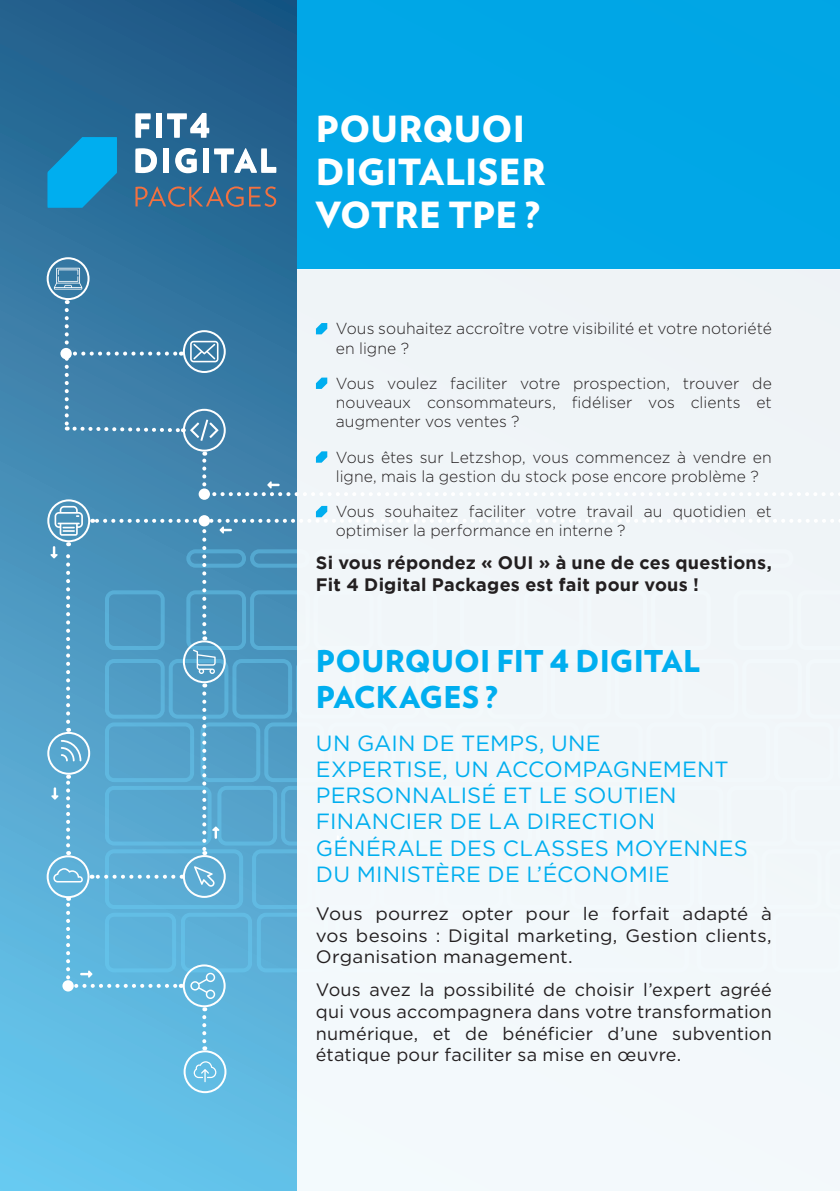
<style>
.page{position:relative;width:840px;height:1191px;background:#fff}
.page>*{position:absolute;margin:0;border:0;box-sizing:border-box;transform-origin:0 0}
.t1{font:900 36px/43.2px "Verlag";letter-spacing:.005em;color:#fff}
.t2{font:900 30px/36px "Verlag";letter-spacing:.005em;color:#00aeef}
.t3{font:22px/26px "Gotham";letter-spacing:.01em;color:#00aeef}
.t4{font:18px/21.6px "Gotham";letter-spacing:.01em;color:#231f20;text-align:justify}
.t5{font:18px/21.6px "Gotham";letter-spacing:.01em;color:#231f20;text-align:justify;scale:1.04 1}
.t6{font:700 18px/21.6px "Gotham";letter-spacing:.015em;color:#231f20}
.t7{font:300 16px/19.2px "Gotham";color:#231f20}
</style>
<div class="page">
<div style="left:0;top:0;width:839px;height:1191px;background:linear-gradient(to bottom,#225c88,#6fcef4)"></div>
<div style="left:156px;top:114px;width:5px;height:24px;background:#fff"></div>
<div style="left:163px;top:149px;width:6px;height:24px;background:#fff"></div>
<div style="left:203px;top:149px;width:5px;height:24px;background:#fff"></div>
<div style="left:297px;top:0;width:542px;height:269px;background:#01a7e7"></div>
<div style="left:297px;top:269px;width:542px;height:922px;background:#f2f7fa"></div>
<svg style="left:202px;top:1017px;width:4px;height:33px"></svg>
<div style="left:47px;top:732px;width:43px;height:42px;border:2px solid #fff;border-radius:50%"></div>
<div style="left:47px;top:855px;width:42px;height:43px;border:2px solid #fff;border-radius:50%"></div>
<div style="left:183px;top:409px;width:43px;height:42px;border:2px solid #fff;border-radius:50%"></div>
<svg style="left:190px;top:419px;width:28px;height:22px"></svg>
<div style="left:47px;top:257px;width:42px;height:43px;border:2px solid #fff;border-radius:50%"></div>
<svg style="left:54px;top:268px;width:28px;height:21px"></svg>
<div style="left:183px;top:1050px;width:43px;height:43px;border:2px solid #fff;border-radius:50%"></div>
<svg style="left:193px;top:1061px;width:23px;height:21px"></svg>
<div style="left:183px;top:330px;width:43px;height:43px;border:2px solid #fff;border-radius:50%"></div>
<svg style="left:190px;top:341px;width:28px;height:21px"></svg>
<div style="left:47px;top:499px;width:43px;height:43px;border:2px solid #fff;border-radius:50%"></div>
<div style="left:183px;top:964px;width:42px;height:43px;border:2px solid #fff;border-radius:50%"></div>
<svg style="left:198px;top:488px;width:12px;height:12px"></svg>
<div style="left:60px;top:348px;width:12px;height:11px;background:#fff;border-radius:50%"></div>
<svg style="left:65px;top:310px;width:119px;height:124px;background:#4383ab"></svg>
<svg style="left:48px;top:137px;width:69px;height:71px;background:#099dd9"></svg>
<svg style="left:135px;top:113px;width:15px;height:25px"></svg>
<div style="left:156px;top:113px;width:5px;height:24px;background:#fff"></div>
<svg style="left:167px;top:113px;width:42px;height:25px"></svg>
<svg style="left:135px;top:148px;width:22px;height:25px"></svg>
<div style="left:163px;top:148px;width:6px;height:24px;background:#fff"></div>
<svg style="left:175px;top:148px;width:21px;height:25px"></svg>
<div style="left:203px;top:148px;width:5px;height:24px;background:#fff"></div>
<svg style="left:214px;top:148px;width:62px;height:25px"></svg>
<svg style="left:135px;top:186px;width:141px;height:21px;background:#596a7f"></svg>
<svg style="left:316px;top:323px;width:11px;height:11px"></svg>
<svg style="left:316px;top:377px;width:11px;height:12px"></svg>
<svg style="left:202px;top:451px;width:638px;height:45px"></svg>
<svg style="left:50px;top:506px;width:790px;height:493px"></svg>
<h1 class="t1" style="left:316px;top:105px;width:231px">POURQUOI<br>DIGITALISER<br>VOTRE TPE ?</h1>
<p class="t7" style="left:335px;top:319px;width:437px">Vous souhaitez accroître votre visibilité et votre notoriété en ligne ?</p>
<p class="t7" style="left:335px;top:373px;width:437px;text-align:justify">Vous voulez faciliter votre prospection, trouver de nouveaux consommateurs, fidéliser vos clients et augmenter vos ventes ?</p>
<p class="t7" style="left:335px;top:447px;width:437px">Vous êtes sur Letzshop, vous commencez à vendre en ligne, mais la gestion du stock pose encore problème ?</p>
<p class="t7" style="left:335px;top:501px;width:437px">Vous souhaitez faciliter votre travail au quotidien et optimiser la performance en interne ?</p>
<p class="t6" style="left:316px;top:552px;width:457px">Si vous répondez « OUI » à une de ces questions,<br>Fit 4 Digital Packages est fait pour vous !</p>
<h2 class="t2" style="left:316px;top:642px;width:385px">POURQUOI FIT 4 DIGITAL<br>PACKAGES ?</h2>
<h3 class="t3" style="left:316px;top:730px;width:433px">UN GAIN DE TEMPS, UNE<br>EXPERTISE, UN ACCOMPAGNEMENT<br>PERSONNALISÉ ET LE SOUTIEN<br>FINANCIER DE LA DIRECTION<br>GÉNÉRALE DES CLASSES MOYENNES<br>DU MINISTÈRE DE L’ÉCONOMIE</h3>
<p class="t5" style="left:316px;top:902px;width:439px">Vous pourrez opter pour le forfait adapté à vos besoins : Digital marketing, Gestion clients, Organisation management.</p>
<p class="t4" style="left:316px;top:978px;width:457px">Vous avez la possibilité de choisir l’expert agréé qui vous accompagnera dans votre transformation numérique, et de bénéficier d’une subvention étatique pour faciliter sa mise en œuvre.</p>
</div>
